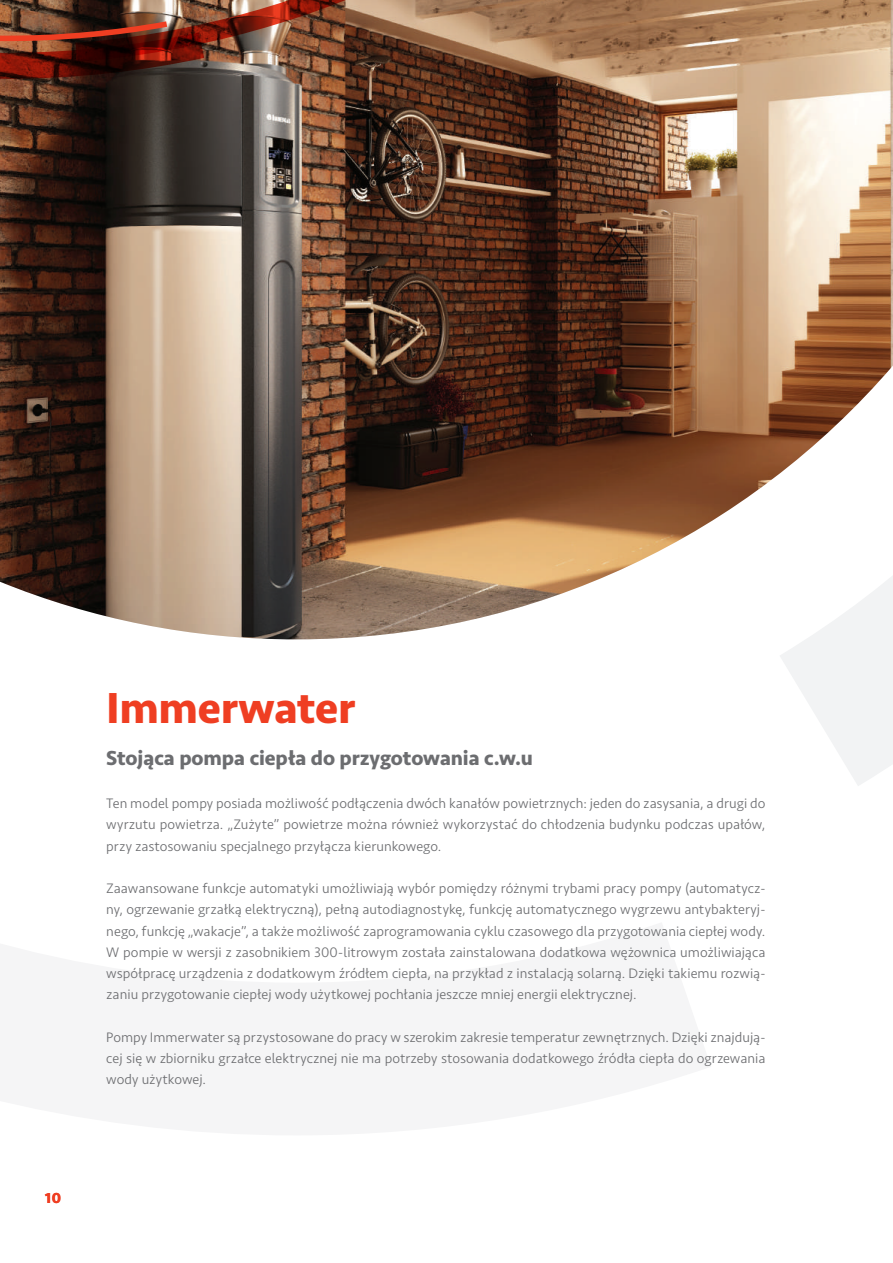
<style>
.page{position:relative;width:893px;height:1263px;background:#fff}
.page>*{position:absolute;margin:0;border:0;box-sizing:border-box;transform-origin:0 0}
.t1{font:700 45px "Seravek";color:#ef3e22}
.t2{font:700 21px "Seravek";letter-spacing:-.005em;color:#6c6d70}
.t3{font:700 15px "Seravek";color:#ef3e22}
.t4{font:300 14.25px/21.3px "Seravek";letter-spacing:.005em;color:#6c6d70;text-align:justify}
</style>
<div class="page">
<svg style="left:780px;top:639px;width:113px;height:147px;fill:#f2f3f4"></svg>
<img style="left:0;top:0;width:893px;height:639px">
<img style="left:0;top:0;width:422px;height:79px">
<p class="t3" style="left:45px;top:1189px;width:17px">10</p>
<h1 class="t1" style="left:106px;top:680px;width:250px">Immerwater</h1>
<h2 class="t2" style="left:106px;top:745px;width:428px">Stojąca pompa ciepła do przygotowania c.w.u</h2>
<p class="t4" style="left:106px;top:793px;width:661px">Ten model pompy posiada możliwość podłączenia dwóch kanałów powietrznych: jeden do zasysania, a drugi do wyrzutu powietrza. „Zużyte” powietrze można również wykorzystać do chłodzenia budynku podczas upałów, przy zastosowaniu specjalnego przyłącza kierunkowego.</p>
<p class="t4" style="left:106px;top:878px;width:661px">Zaawansowane funkcje automatyki umożliwiają wybór pomiędzy różnymi trybami pracy pompy (automatycz&shy;ny, ogrzewanie grzałką elektryczną), pełną autodiagnostykę, funkcję automatycznego wygrzewu antybakteryj&shy;nego, funkcję „wakacje”, a także możliwość zaprogramowania cyklu czasowego dla przygotowania ciepłej wody.<br>W pompie w wersji z zasobnikiem 300-litrowym została zainstalowana dodatkowa wężownica umożliwiająca współpracę urządzenia z dodatkowym źródłem ciepła, na przykład z instalacją solarną. Dzięki takiemu rozwią&shy;zaniu przygotowanie ciepłej wody użytkowej pochłania jeszcze mniej energii elektrycznej.</p>
<p class="t4" style="left:106px;top:1027px;width:661px">Pompy Immerwater są przystosowane do pracy w szerokim zakresie temperatur zewnętrznych. Dzięki znajdują&shy;cej się w zbiorniku grzałce elektrycznej nie ma potrzeby stosowania dodatkowego źródła ciepła do ogrzewania wody użytkowej.</p>
</div>
